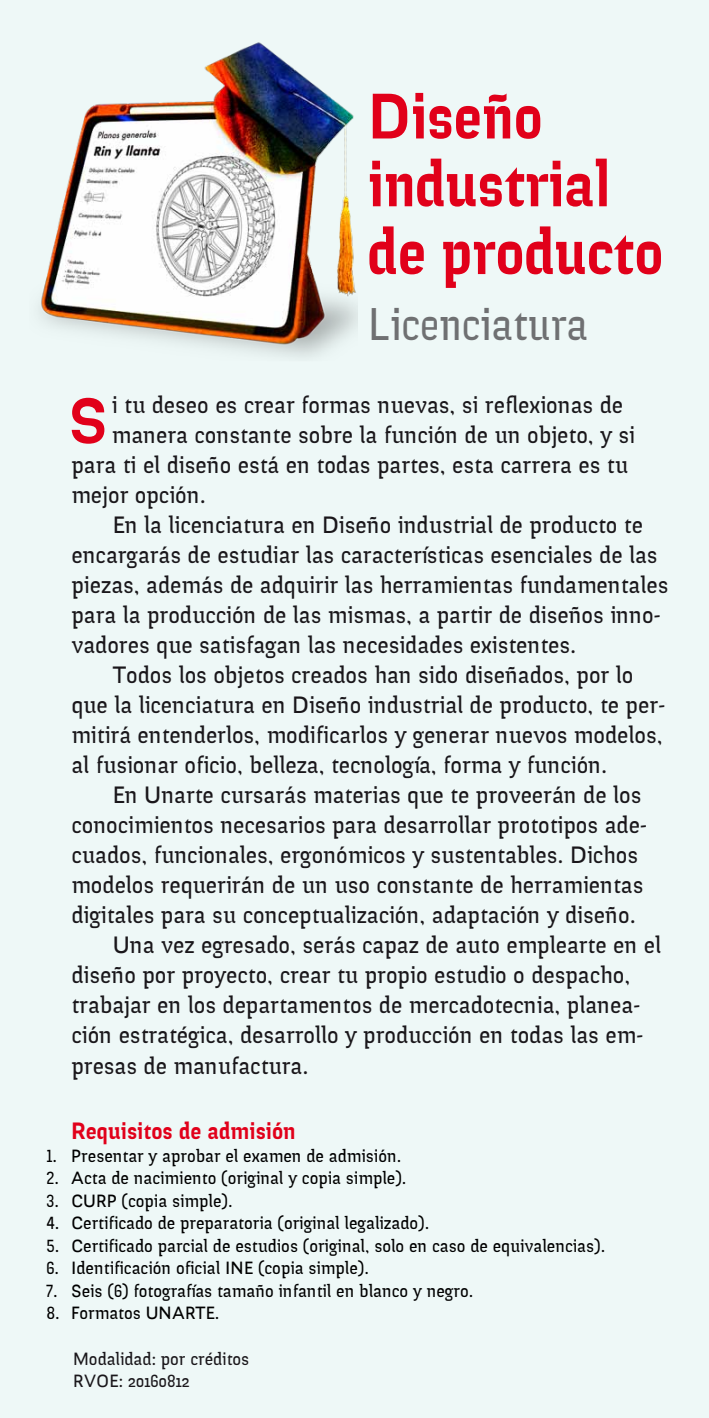
<style>
.page{position:relative;width:709px;height:1418px;background:#fff}
.page>*{position:absolute;margin:0;border:0;box-sizing:border-box;transform-origin:0 0}
.t1{font:67.75px/67.8px "un Arte Logo Negra";color:#e1001a}
.t2{font:67.38px "un Arte Logo Negra";color:#e1001a}
.t3{font:48.38px "un Arte Logo Blanca";color:#6f7072}
.t4{font:25px "un Arte Texto Blanca";color:#1a171b}
.t5{font:25px "un Arte Texto Negra";color:#e1001a}
.t6{font:18.75px "un Arte Texto Blanca";color:#000}
.t7{font:18.75px/22.5px "un Arte Texto Blanca";color:#1a171b}
</style>
<div class="page">
<div style="left:0;top:0;width:709px;height:1417px;background:#eef8f7"></div>
<img style="left:40px;top:42px;width:318px;height:315px">
<h1 class="t1" style="left:368px;top:78px;width:297px">Diseño industrial de producto</h1>
<h3 class="t3" style="left:368px;top:286px;width:221px">Licenciatura</h3>
<h2 class="t2" style="left:67px;top:367px;width:42px">S</h2>
<p class="t4" style="left:112px;top:391px;width:513px">i tu deseo es crear formas nuevas, si reflexionas de</p>
<p class="t4" style="left:112px;top:421px;width:524px">manera constante sobre la función de un objeto, y si</p>
<p class="t4" style="left:71px;top:451px;width:558px">para ti el diseño está en todas partes, esta carrera es tu</p>
<p class="t4" style="left:71px;top:481px;width:136px">mejor opción.</p>
<p class="t4" style="left:113px;top:511px;width:532px">En la licenciatura en Diseño industrial de producto te</p>
<p class="t4" style="left:71px;top:541px;width:587px">encargarás de estudiar las características esenciales de las</p>
<p class="t4" style="left:71px;top:571px;width:598px">piezas, además de adquirir las herramientas fundamentales</p>
<p class="t4" style="left:71px;top:601px;width:591px">para la producción de las mismas, a partir de diseños inno-</p>
<p class="t4" style="left:71px;top:631px;width:506px">vadores que satisfagan las necesidades existentes.</p>
<p class="t4" style="left:113px;top:661px;width:522px">Todos los objetos creados han sido diseñados, por lo</p>
<p class="t4" style="left:71px;top:691px;width:595px">que la licenciatura en Diseño industrial de producto, te per-</p>
<p class="t4" style="left:71px;top:721px;width:592px">mitirá entenderlos, modificarlos y generar nuevos modelos,</p>
<p class="t4" style="left:71px;top:751px;width:537px">al fusionar oficio, belleza, tecnología, forma y función.</p>
<p class="t4" style="left:113px;top:781px;width:530px">En Unarte cursarás materias que te proveerán de los</p>
<p class="t4" style="left:71px;top:811px;width:577px">conocimientos necesarios para desarrollar prototipos ade-</p>
<p class="t4" style="left:71px;top:841px;width:568px">cuados, funcionales, ergonómicos y sustentables. Dichos</p>
<p class="t4" style="left:71px;top:871px;width:573px">modelos requerirán de un uso constante de herramientas</p>
<p class="t4" style="left:71px;top:901px;width:566px">digitales para su conceptualización, adaptación y diseño.</p>
<p class="t4" style="left:113px;top:931px;width:550px">Una vez egresado, serás capaz de auto emplearte en el</p>
<p class="t4" style="left:71px;top:961px;width:560px">diseño por proyecto, crear tu propio estudio o despacho,</p>
<p class="t4" style="left:71px;top:991px;width:570px">trabajar en los departamentos de mercadotecnia, planea-</p>
<p class="t4" style="left:71px;top:1021px;width:573px">ción estratégica, desarrollo y producción en todas las em-</p>
<p class="t4" style="left:71px;top:1051px;width:239px">presas de manufactura.</p>
<p class="t5" style="left:71px;top:1116px;width:226px">Requisitos de admisión</p>
<p class="t6" style="left:46px;top:1145px;width:356px">1. Presentar y aprobar el examen de admisión.</p>
<p class="t6" style="left:46px;top:1167px;width:361px">2. Acta de nacimiento (original y copia simple).</p>
<p class="t6" style="left:46px;top:1190px;width:188px">3. CURP (copia simple).</p>
<p class="t6" style="left:46px;top:1212px;width:384px">4. Certificado de preparatoria (original legalizado).</p>
<p class="t6" style="left:46px;top:1235px;width:560px">5. Certificado parcial de estudios (original, solo en caso de equivalencias).</p>
<p class="t6" style="left:46px;top:1257px;width:324px">6. Identificación oficial INE (copia simple).</p>
<p class="t6" style="left:46px;top:1280px;width:428px">7. Seis (6) fotografías tamaño infantil en blanco y negro.</p>
<p class="t6" style="left:46px;top:1302px;width:174px">8. Formatos UNARTE.</p>
<p class="t7" style="left:73px;top:1347px;width:178px">Modalidad: por créditos<br>RVOE: 20160812</p>
</div>
